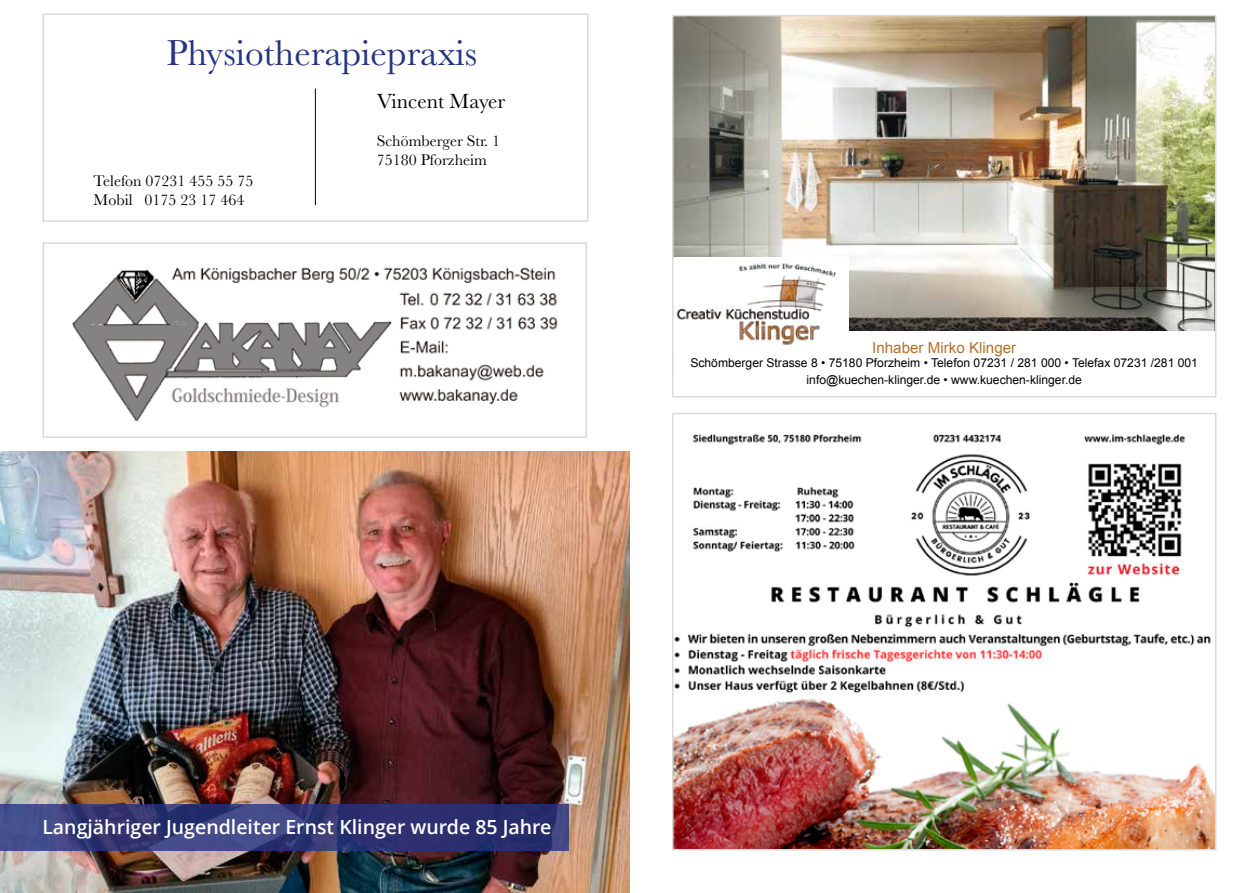
<style>
.page{position:relative;width:1259px;height:893px;background:#fff}
.page>*{position:absolute;margin:0;border:0;box-sizing:border-box;transform-origin:0 0}
.t1{font:37.35px "Baskerville";color:#253483}
.t2{font:21.3px "Baskerville";color:#000}
.t3{font:600 19.5px "Open Sans";color:#fff}
.t4{font:15.9px/19.2px "Baskerville";color:#000}
.t5{font:15.15px "Arial";color:#b56f2b}
.t6{font:12.15px/16.4px "Arial";color:#000;text-align:center}
</style>
<div class="page">
<img style="left:675px;top:18px;width:538px;height:313px">
<img style="left:675px;top:257px;width:173px;height:88px">
<div style="left:673px;top:326px;width:58px;height:28px;background:#fff"></div>
<div style="left:672px;top:15px;width:544px;height:383px;border:2px solid #dadada"></div>
<img style="left:675px;top:434px;width:538px;height:413px">
<div style="left:672px;top:413px;width:544px;height:437px;border:2px solid #dadada"></div>
<img style="left:72px;top:267px;width:486px;height:155px">
<div style="left:43px;top:242px;width:544px;height:196px;border:2px solid #dadada"></div>
<hr style="left:315px;top:89px;width:1px;height:116px;background:#000">
<div style="left:43px;top:13px;width:545px;height:209px;border:2px solid #dadada"></div>
<img style="left:0;top:451px;width:629px;height:442px">
<svg style="left:0;top:804px;width:568px;height:47px;background:#333977"></svg>
<h1 class="t1" style="left:166px;top:29px;width:312px">Physiotherapiepraxis</h1>
<h2 class="t2" style="left:377px;top:87px;width:130px">Vincent Mayer</h2>
<h3 class="t4" style="left:377px;top:132px;width:125px">Schömberger Str. 1<br>75180 Pforzheim</h3>
<h3 class="t4" style="left:94px;top:172px;width:161px">Telefon 07231 455 55 75<br>Mobil 0175 23 17 464</h3>
<p class="t5" style="left:872px;top:337px;width:145px">Inhaber Mirko Klinger</p>
<p class="t6" style="left:690px;top:355px;width:509px">Schömberger Strasse 8 • 75180 Pforzheim • Telefon 07231 / 281 000 • Telefax 07231 /281 001 info@kuechen-klinger.de • www.kuechen-klinger.de</p>
<h3 class="t3" style="left:42px;top:814px;width:510px">Langjähriger Jugendleiter Ernst Klinger wurde 85 Jahre</h3>
</div>
